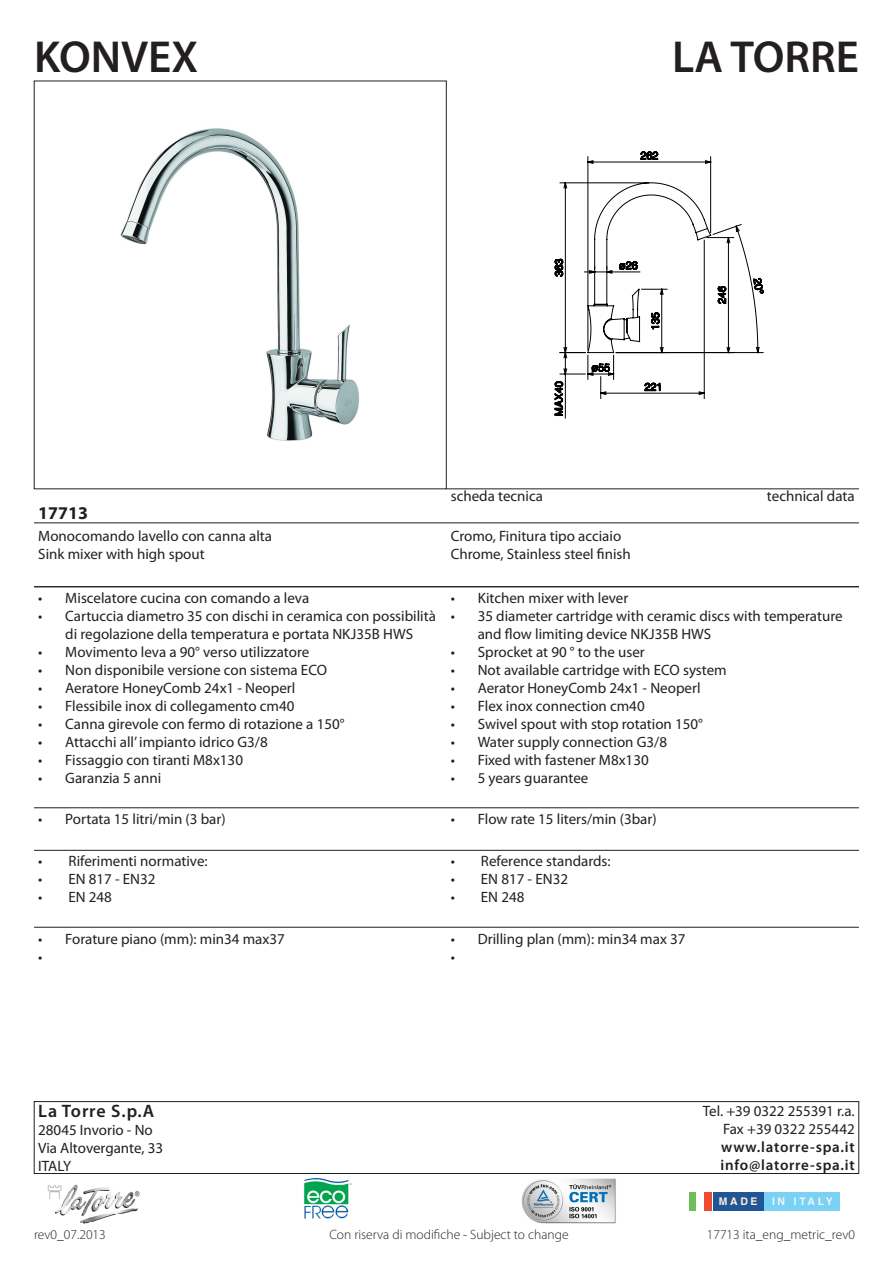
<style>
.page{position:relative;width:893px;height:1263px;background:#fff}
.page>*{position:absolute;margin:0;border:0;box-sizing:border-box;transform-origin:0 0}
.t1{font:600 45px "Myriad Pro";color:#231f20}
.t2{font:600 18px "Myriad Pro";letter-spacing:.05em;color:#231f20}
.t3{font:700 18px "Myriad Pro";color:#231f20}
.t4{font:15px/18px "Myriad Pro";color:#231f20;text-align:center}
.t5{font:600 15px "Myriad Pro";letter-spacing:.05em;color:#231f20}
.t6{font:300 13.5px "Myriad Pro";color:#231f20}
.t7{font:700 10.5px "Helvetica";letter-spacing:.25em;color:#f2f3f4}
.t8{font:700 10.5px "Helvetica";color:#feeddb}
</style>
<div class="page">
<div style="left:34px;top:1101px;width:825px;height:73px;border:1px solid #231f20"></div>
<img style="left:47px;top:1184px;width:93px;height:40px">
<hr style="left:34px;top:586px;width:825px;height:1px;background:#231f20">
<hr style="left:34px;top:523px;width:825px;height:1px;background:#231f20">
<hr style="left:446px;top:489px;width:413px;height:1px;background:#231f20">
<hr style="left:34px;top:850px;width:825px;height:1px;background:#231f20">
<hr style="left:34px;top:927px;width:825px;height:1px;background:#231f20">
<hr style="left:34px;top:807px;width:825px;height:1px;background:#231f20">
<hr style="left:34px;top:587px;width:825px;height:1px;background:#231f20">
<div style="left:713px;top:1192px;width:52px;height:18px;background:#205696"></div>
<div style="left:765px;top:1192px;width:75px;height:18px;background:#79d2f6"></div>
<div style="left:689px;top:1192px;width:8px;height:18px;background:#6ebf59"></div>
<div style="left:704px;top:1192px;width:8px;height:18px;background:#ef4b33"></div>
<img style="left:521px;top:1178px;width:95px;height:45px">
<img style="left:304px;top:1178px;width:48px;height:41px">
<img style="left:120px;top:128px;width:239px;height:313px">
<svg style="left:554px;top:151px;width:210px;height:267px"></svg>
<p class="t1" style="left:34px;top:28px;width:166px">KONVEX</p>
<p class="t1" style="left:672px;top:28px;width:188px">LA TORRE</p>
<p class="t3" style="left:38px;top:501px;width:51px">17713</p>
<p class="t4" style="left:38px;top:527px;width:235px">Monocomando lavello con canna alta</p>
<p class="t4" style="left:38px;top:545px;width:168px">Sink mixer with high spout</p>
<p class="t4" style="left:38px;top:589px;width:273px">• Miscelatore cucina con comando a leva</p>
<p class="t4" style="left:38px;top:607px;width:399px">• Cartuccia diametro 35 con dischi in ceramica con possibilità di regolazione della temperatura e portata NKJ35B HWS</p>
<p class="t4" style="left:38px;top:643px;width:272px">• Movimento leva a 90° verso utilizzatore</p>
<p class="t4" style="left:38px;top:661px;width:290px">• Non disponibile versione con sistema ECO</p>
<p class="t4" style="left:38px;top:679px;width:259px">• Aeratore HoneyComb 24x1 - Neoperl</p>
<p class="t4" style="left:38px;top:697px;width:258px">• Flessibile inox di collegamento cm40</p>
<p class="t4" style="left:38px;top:715px;width:308px">• Canna girevole con fermo di rotazione a 150°</p>
<p class="t4" style="left:38px;top:733px;width:231px">• Attacchi all’ impianto idrico G3/8</p>
<p class="t4" style="left:38px;top:751px;width:206px">• Fissaggio con tiranti M8x130</p>
<p class="t4" style="left:38px;top:769px;width:125px">• Garanzia 5 anni</p>
<p class="t4" style="left:451px;top:487px;width:94px">scheda tecnica</p>
<p class="t4" style="left:767px;top:487px;width:89px">technical data</p>
<p class="t4" style="left:451px;top:527px;width:172px">Cromo, Finitura tipo acciaio</p>
<p class="t4" style="left:451px;top:545px;width:182px">Chrome, Stainless steel finish</p>
<p class="t4" style="left:451px;top:589px;width:179px">• Kitchen mixer with lever</p>
<p class="t4" style="left:478px;top:607px;width:366px;text-align:left;text-indent:-27px">• 35 diameter cartridge with ceramic discs with temperature and flow limiting device NKJ35B HWS</p>
<p class="t4" style="left:451px;top:643px;width:196px">• Sprocket at 90 ° to the user</p>
<p class="t4" style="left:451px;top:661px;width:278px">• Not available cartridge with ECO system</p>
<p class="t4" style="left:451px;top:679px;width:251px">• Aerator HoneyComb 24x1 - Neoperl</p>
<p class="t4" style="left:451px;top:697px;width:195px">• Flex inox connection cm40</p>
<p class="t4" style="left:451px;top:715px;width:254px">• Swivel spout with stop rotation 150°</p>
<p class="t4" style="left:451px;top:733px;width:218px">• Water supply connection G3/8</p>
<p class="t4" style="left:451px;top:751px;width:199px">• Fixed with fastener M8x130</p>
<p class="t4" style="left:451px;top:769px;width:139px">• 5 years guarantee</p>
<p class="t4" style="left:38px;top:810px;width:189px">• Portata 15 litri/min (3 bar)</p>
<p class="t4" style="left:451px;top:810px;width:207px">• Flow rate 15 liters/min (3bar)</p>
<p class="t4" style="left:38px;top:851px;width:171px">• Riferimenti normative:</p>
<p class="t4" style="left:38px;top:869px;width:119px">• EN 817 - EN32</p>
<p class="t4" style="left:38px;top:887px;width:75px">• EN 248</p>
<p class="t4" style="left:38px;top:930px;width:248px">• Forature piano (mm): min34 max37</p>
<p class="t4" style="left:38px;top:948px;width:6px">•</p>
<p class="t2" style="left:38px;top:1100px;width:117px">La Torre S.p.A</p>
<p class="t4" style="left:38px;top:1121px;width:116px">28045 Invorio - No</p>
<p class="t4" style="left:38px;top:1139px;width:126px">Via Altovergante, 33</p>
<p class="t4" style="left:38px;top:1157px;width:35px">ITALY</p>
<p class="t4" style="left:451px;top:851px;width:161px">• Reference standards:</p>
<p class="t4" style="left:451px;top:869px;width:119px">• EN 817 - EN32</p>
<p class="t4" style="left:451px;top:887px;width:75px">• EN 248</p>
<p class="t4" style="left:451px;top:930px;width:236px">• Drilling plan (mm): min34 max 37</p>
<p class="t4" style="left:451px;top:948px;width:6px">•</p>
<p class="t4" style="left:703px;top:1102px;width:153px">Tel. +39 0322 255391 r.a.</p>
<p class="t4" style="left:723px;top:1120px;width:133px">Fax +39 0322 255442</p>
<p class="t5" style="left:721px;top:1137px;width:135px">www.latorre-spa.it</p>
<p class="t5" style="left:721px;top:1155px;width:136px">info@latorre-spa.it</p>
<p class="t8" style="left:719px;top:1195px;width:40px">MADE</p>
<p class="t7" style="left:772px;top:1195px;width:62px">IN ITALY</p>
<p class="t6" style="left:34px;top:1226px;width:73px">rev0_07.2013</p>
<p class="t6" style="left:329px;top:1226px;width:241px">Con riserva di modifiche - Subject to change</p>
<p class="t6" style="left:707px;top:1226px;width:150px">17713 ita_eng_metric_rev0</p>
</div>
